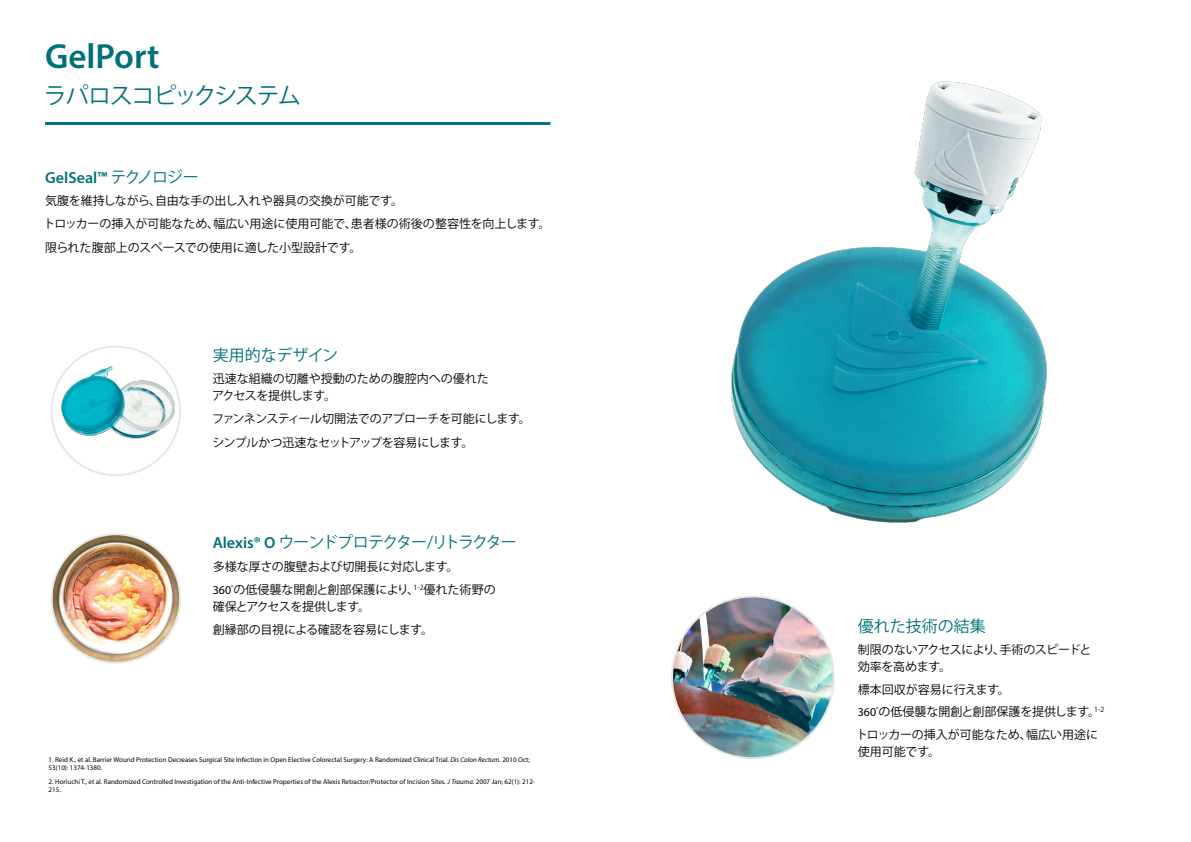
<style>
.page{position:relative;width:1191px;height:842px;background:#fff}
.page>*{position:absolute;margin:0;border:0;box-sizing:border-box;transform-origin:0 0}
.t1{font:600 35px "Myriad Pro";color:#007079}
.t2{font:23px "Koz Go Pro";letter-spacing:-.06em;color:#007079}
.t3{font:16px "Koz Go Pro";letter-spacing:-.085em;color:#007079}
.t4{font:16px "Koz Go Pro";color:#007079}
.t5{font:600 16px "Myriad Pro";color:#007079}
.t6{font:12px/23.4px "Koz Go Pro";color:#000}
.t7{font:12px/17px "Koz Go Pro";letter-spacing:-.03em;color:#000}
.t8{font:12px/23.4px "Koz Go Pro";letter-spacing:-.04em;color:#000}
.t9{font:7px/8px "Myriad Pro";color:#000}
.s1{font-family:"Koz Go Pro";font-weight:400}
.s2{font-family:"Myriad Pro";font-weight:600}
.s3{font-family:"Myriad Pro"}
.s4{font-style:italic}
</style>
<div class="page">
<hr style="left:45px;top:122px;width:505px;height:3px;background:#007079">
<img style="left:672px;top:596px;width:162px;height:162px;border-radius:81px">
<img style="left:730px;top:81px;width:317px;height:442px">
<img style="left:55px;top:347px;width:125px;height:124px">
<img style="left:52px;top:536px;width:128px;height:125px">
<h1 class="t1" style="left:45px;top:34px;width:116px">GelPort</h1>
<h2 class="t2" style="left:44px;top:81px;width:258px">ラパロスコピックシステム</h2>
<h3 class="t5" style="left:45px;top:167px;width:155px">GelSeal™ <span class="s1">テクノロジー</span></h3>
<h3 class="t6" style="left:44px;top:189px;width:508px">気腹を維持しながら、自由な手の出し入れや器具の交換が可能です。<br>トロッカーの挿入が可能なため、幅広い用途に使用可能で、患者様の術後の整容性を向上します。限られた腹部上のスペースでの使用に適した小型設計です。</h3>
<h3 class="t4" style="left:213px;top:344px;width:127px">実用的なデザイン</h3>
<h3 class="t6" style="left:212px;top:370px;width:278px;line-height:17px">迅速な組織の切離や授動のための腹腔内への優れたアクセスを提供します。</h3>
<h3 class="t7" style="left:212px;top:407px;width:320px;line-height:23.8px">ファンネンスティール切開法でのアプローチを可能にします。シンプルかつ迅速なセットアップを容易にします。</h3>
<h3 class="t3" style="left:213px;top:532px;width:305px"><span class="s2">Alexis® O</span> ウーンドプロテクター/リトラクター</h3>
<h3 class="t6" style="left:213px;top:555px;width:284px">多様な厚さの腹壁および切開長に対応します。<br><span class="s3">360</span><sup>°</sup>の低侵襲な開創と創部保護により、<sup>1-2</sup>優れた術野の</h3>
<h3 class="t8" style="left:213px;top:595px;width:222px">確保とアクセスを提供します。<br>創縁部の目視による確認を容易にします。</h3>
<p class="t9" style="left:49px;top:755px;width:483px">1. Reid K., et al. Barrier Wound Protection Decreases Surgical Site Infection in Open Elective Colorectal Surgery: A Randomized Clinical Trial. <span class="s4">Dis Colon Rectum.</span> 2010 Oct;<br>53(10): 1374-1380.</p>
<p class="t9" style="left:49px;top:778px;width:488px">2. Horiuchi T., et al. Randomized Controlled Investigation of the Anti-Infective Properties of the Alexis Retractor/Protector of Incision Sites. <span class="s4">J Trauma.</span> 2007 Jan; 62(1): 212-<br>215.</p>
<h3 class="t4" style="left:857px;top:616px;width:129px">優れた技術の結集</h3>
<h3 class="t7" style="left:857px;top:641px;width:235px">制限のないアクセスにより、手術のスピードと効率を高めます。</h3>
<h3 class="t6" style="left:856px;top:678px;width:250px;line-height:22.8px">標本回収が容易に行えます。<br><span class="s3">360</span><sup>°</sup>の低侵襲な開創と創部保護を提供します。<sup>1-2</sup>トロッカーの挿入が可能なため、幅広い用途に</h3>
<h3 class="t6" style="left:857px;top:740px;width:84px">使用可能です。</h3>
</div>
